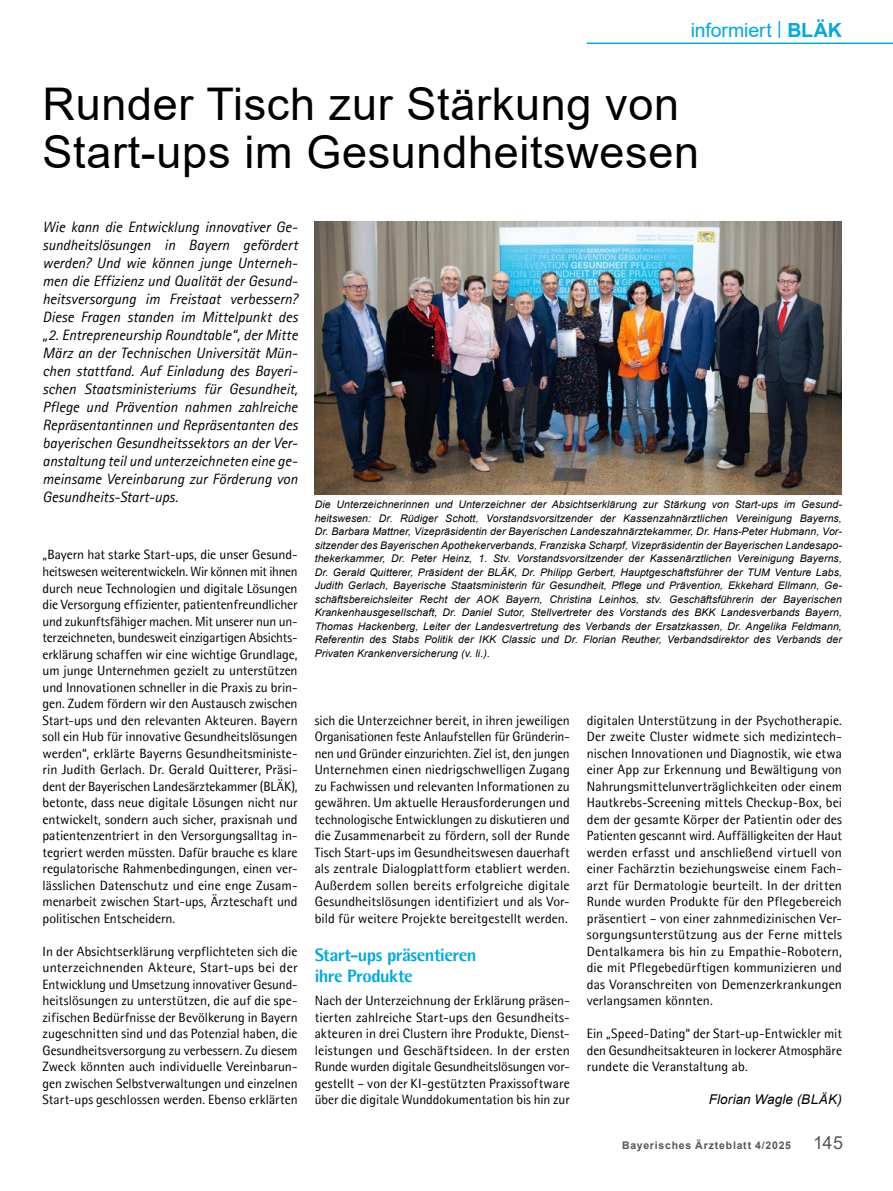
<style>
.page{position:relative;width:893px;height:1191px;background:#fff}
.page>*{position:absolute;margin:0;border:0;box-sizing:border-box;transform-origin:0 0}
.t1{font:45px/48px "Arial";letter-spacing:.015em;color:#000}
.t2{font:19.5px "Arial";letter-spacing:-.005em;color:#00a9e0}
.t3{font:800 18px/21px "Agfa Rotis Semisans";letter-spacing:-.025em;color:#00a9e0}
.t4{font:italic 15px/18px "Agfa Rotis Sans Serif";letter-spacing:-.005em;color:#000;text-align:justify}
.t5{font:13.5px/16.5px "Agfa Rotis Semisans";color:#000;text-align:justify}
.t6{font:italic 13.5px "Arial";letter-spacing:.01em;color:#000}
.t7{font:italic 10.5px/13.5px "Arial";letter-spacing:.01em;color:#000;text-align:justify}
.t8{font:700 10.5px "Arial";letter-spacing:.07em;color:#575654}
.s1{font-weight:700}
.s2{font-weight:400;font-size:18px}
</style>
<div class="page">
<hr style="left:587px;top:43px;width:306px;height:1px;background:#00a9e0">
<img style="left:315px;top:221px;width:527px;height:273px">
<h2 class="t2" style="left:691px;top:16px;width:153px">informiert <sup>|</sup> <span class="s1">BLÄK</span></h2>
<h1 class="t1" style="left:43px;top:80px;width:658px">Runder Tisch zur Stärkung von<br>Start-ups im Gesundheitswesen</h1>
<p class="t4" style="left:43px;top:218px;width:257px">Wie kann die Entwicklung innovativer Ge&shy;sundheitslösungen in Bayern gefördert werden? Und wie können junge Unterneh&shy;men die Effizienz und Qualität der Gesund&shy;heitsversorgung im Freistaat verbessern?<br>Diese Fragen standen im Mittelpunkt des „2. Entrepreneurship Roundtable“, der Mitte März an der Technischen Universität Mün&shy;chen stattfand. Auf Einladung des Bayeri&shy;schen Staatsministeriums für Gesundheit, Pflege und Prävention nahmen zahlreiche Repräsentantinnen und Repräsentanten des bayerischen Gesundheitssektors an der Ver&shy;anstaltung teil und unterzeichneten eine ge&shy;meinsame Vereinbarung zur Förderung von Gesundheits-Start-ups.</p>
<p class="t5" style="left:43px;top:546px;width:257px">„Bayern hat starke Start-ups, die unser Gesund&shy;heitswesen weiterentwickeln. Wir können mit ihnen durch neue Technologien und digitale Lösungen die Versorgung effizienter, patientenfreundlicher und zukunftsfähiger machen. Mit unserer nun un&shy;terzeichneten, bundesweit einzigartigen Absichts&shy;erklärung schaffen wir eine wichtige Grundlage, um junge Unternehmen gezielt zu unterstützen und Innovationen schneller in die Praxis zu brin&shy;gen. Zudem fördern wir den Austausch zwischen Start-ups und den relevanten Akteuren. Bayern soll ein Hub für innovative Gesundheitslösungen werden“, erklärte Bayerns Gesundheitsministe&shy;rin Judith Gerlach. Dr. Gerald Quitterer, Präsi&shy;dent der Bayerischen Landesärztekammer (BLÄK), betonte, dass neue digitale Lösungen nicht nur entwickelt, sondern auch sicher, praxisnah und patientenzentriert in den Versorgungsalltag in&shy;tegriert werden müssten. Dafür brauche es klare regulatorische Rahmenbedingungen, einen ver&shy;lässlichen Datenschutz und eine enge Zusam&shy;menarbeit zwischen Start-ups, Ärzteschaft und politischen Entscheidern.</p>
<p class="t5" style="left:43px;top:942px;width:257px">In der Absichtserklärung verpflichteten sich die unterzeichnenden Akteure, Start-ups bei der Entwicklung und Umsetzung innovativer Gesund&shy;heitslösungen zu unterstützen, die auf die spe&shy;zifischen Bedürfnisse der Bevölkerung in Bayern zugeschnitten sind und das Potenzial haben, die Gesundheitsversorgung zu verbessern. Zu diesem Zweck könnten auch individuelle Vereinbarun&shy;gen zwischen Selbstverwaltungen und einzelnen Start-ups geschlossen werden. Ebenso erklärten</p>
<p class="t7" style="left:315px;top:498px;width:529px">Die Unterzeichnerinnen und Unterzeichner der Absichtserklärung zur Stärkung von Start-ups im Gesund&shy;heitswesen: Dr. Rüdiger Schott, Vorstandsvorsitzender der Kassenzahnärztlichen Vereinigung Bayerns, Dr. Barbara Mattner, Vizepräsidentin der Bayerischen Landeszahnärztekammer, Dr. Hans-Peter Hubmann, Vor&shy;sitzender des Bayerischen Apothekerverbands, Franziska Scharpf, Vizepräsidentin der Bayerischen Landesapo&shy;thekerkammer, Dr. Peter Heinz, 1. Stv. Vorstandsvorsitzender der Kassenärztlichen Vereinigung Bayerns, Dr. Gerald Quitterer, Präsident der BLÄK, Dr. Philipp Gerbert, Hauptgeschäftsführer der TUM Venture Labs, Judith Gerlach, Bayerische Staatsministerin für Gesundheit, Pflege und Prävention, Ekkehard Ellmann, Ge&shy;schäftsbereichsleiter Recht der AOK Bayern, Christina Leinhos, stv. Geschäftsführerin der Bayerischen Krankenhausgesellschaft, Dr. Daniel Sutor, Stellvertreter des Vorstands des BKK Landesverbands Bayern, Thomas Hackenberg, Leiter der Landesvertretung des Verbands der Ersatzkassen, Dr. Angelika Feldmann, Referentin des Stabs Politik der IKK Classic und Dr. Florian Reuther, Verbandsdirektor des Verbands der Privaten Krankenversicherung (v. li.).</p>
<p class="t5" style="left:315px;top:711px;width:257px">sich die Unterzeichner bereit, in ihren jeweiligen Organisationen feste Anlaufstellen für Gründerin&shy;nen und Gründer einzurichten. Ziel ist, den jungen Unternehmen einen niedrigschwelligen Zugang zu Fachwissen und relevanten Informationen zu gewähren. Um aktuelle Herausforderungen und technologische Entwicklungen zu diskutieren und die Zusammenarbeit zu fördern, soll der Runde Tisch Start-ups im Gesundheitswesen dauerhaft als zentrale Dialogplattform etabliert werden.<br>Außerdem sollen bereits erfolgreiche digitale Gesundheitslösungen identifiziert und als Vor&shy;bild für weitere Projekte bereitgestellt werden.</p>
<h3 class="t3" style="left:315px;top:943px;width:163px">Start-ups präsentieren ihre Produkte</h3>
<p class="t5" style="left:315px;top:992px;width:257px">Nach der Unterzeichnung der Erklärung präsen&shy;tierten zahlreiche Start-ups den Gesundheits&shy;akteuren in drei Clustern ihre Produkte, Dienst&shy;leistungen und Geschäftsideen. In der ersten Runde wurden digitale Gesundheitslösungen vor&shy;gestellt – von der KI-gestützten Praxissoftware über die digitale Wunddokumentation bis hin zur</p>
<p class="t5" style="left:587px;top:711px;width:257px">digitalen Unterstützung in der Psychotherapie.<br>Der zweite Cluster widmete sich medizintech&shy;nischen Innovationen und Diagnostik, wie etwa einer App zur Erkennung und Bewältigung von Nahrungsmittelunverträglichkeiten oder einem Hautkrebs-Screening mittels Checkup-Box, bei dem der gesamte Körper der Patientin oder des Patienten gescannt wird. Auffälligkeiten der Haut werden erfasst und anschließend virtuell von einer Fachärztin beziehungsweise einem Fach&shy;arzt für Dermatologie beurteilt. In der dritten Runde wurden Produkte für den Pflegebereich präsentiert – von einer zahnmedizinischen Ver&shy;sorgungsunterstützung aus der Ferne mittels Dentalkamera bis hin zu Empathie-Robotern, die mit Pflegebedürftigen kommunizieren und das Voranschreiten von Demenzerkrankungen verlangsamen könnten.</p>
<p class="t5" style="left:587px;top:1025px;width:257px">Ein „Speed-Dating“ der Start-up-Entwickler mit den Gesundheitsakteuren in lockerer Atmosphäre rundete die Veranstaltung ab.</p>
<p class="t6" style="left:709px;top:1090px;width:135px">Florian Wagle (BLÄK)</p>
<p class="t8" style="left:622px;top:1137px;width:222px">Bayerisches Ärzteblatt 4/2025 <span class="s2">145</span></p>
</div>
